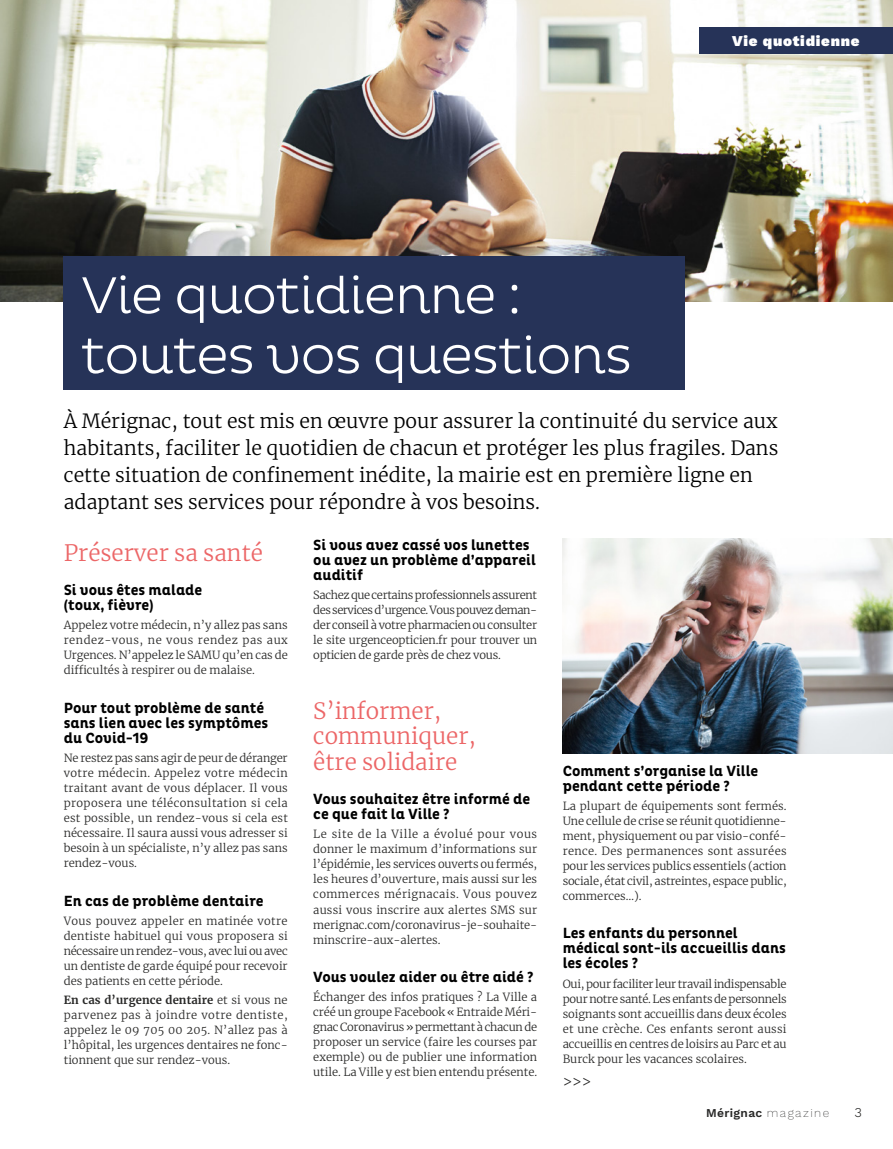
<style>
.page{position:relative;width:893px;height:1149px;background:#fff}
.page>*{position:absolute;margin:0;border:0;box-sizing:border-box;transform-origin:0 0}
.Titre_article{font:300 52.5px/60px "Pluto";letter-spacing:-.02em;color:#fff}
.Titre_2{font:300 22.5px/25.5px "Merriweather";color:#ec6667}
.Chapo{font:300 19.5px/27px "Merriweather";color:#000}
.Inter{font:700 15px/15px "Pluto Cond";color:#000}
.t1{font:900 15px "Work Sans";letter-spacing:.05em;color:#fff}
.Txt_Courant{font:300 14.25px "Merriweather";color:#282827}
.t2{font:300 13.5px "Work Sans";color:#282827}
.t3{font:600 12px "Work Sans";letter-spacing:.03em;color:#282827}
.Txt_Courant-2{font:300 11.25px/15px "Merriweather";color:#282827;text-align:justify}
.s1{font-weight:700}
.s2{font-weight:100}
</style>
<div class="page">
<img style="left:0;top:0;width:893px;height:302px">
<div style="left:699px;top:27px;width:194px;height:27px;background:#263358"></div>
<div style="left:64px;top:256px;width:621px;height:134px;background:#263358"></div>
<img style="left:563px;top:538px;width:330px;height:215px">
<p class="Titre_article" style="left:81px;top:265px;width:553px">Vie quotidienne : toutes vos questions</p>
<h3 class="t1" style="left:732px;top:32px;width:129px">Vie quotidienne</h3>
<p class="Chapo" style="left:64px;top:406px;width:716px">À Mérignac, tout est mis en œuvre pour assurer la continuité du service aux habitants, faciliter le quotidien de chacun et protéger les plus fragiles. Dans cette situation de confinement inédite, la mairie est en première ligne en adaptant ses services pour répondre à vos besoins.</p>
<p class="Titre_2" style="left:64px;top:539px;width:201px">Préserver sa santé</p>
<p class="Inter" style="left:64px;top:582px;width:140px">Si vous êtes malade (toux, fièvre)</p>
<p class="Txt_Courant-2" style="left:64px;top:617px;width:226px">Appelez votre médecin, n’y allez pas sans rendez-vous, ne vous rendez pas aux Urgences. N’appelez le SAMU qu’en cas de difficultés à respirer ou de malaise.</p>
<p class="Inter" style="left:64px;top:700px;width:206px">Pour tout problème de santé sans lien avec les symptômes du Covid-19</p>
<p class="Txt_Courant-2" style="left:64px;top:750px;width:226px">Ne restez pas sans agir de peur de déranger votre médecin. Appelez votre médecin traitant avant de vous déplacer. Il vous proposera une téléconsultation si cela est possible, un rendez-vous si cela est nécessaire. Il saura aussi vous adresser si besoin à un spécialiste, n’y allez pas sans rendez-vous.</p>
<p class="Inter" style="left:64px;top:893px;width:201px">En cas de problème dentaire</p>
<p class="Txt_Courant-2" style="left:64px;top:912px;width:225px">Vous pouvez appeler en matinée votre dentiste habituel qui vous proposera si nécessaire un rendez-vous, avec lui ou avec un dentiste de garde équipé pour recevoir des patients en cette période.</p>
<p class="Txt_Courant-2" style="left:64px;top:991px;width:225px"><span class="s1">En cas d’urgence dentaire</span> et si vous ne parvenez pas à joindre votre dentiste, appelez le 09 705 00 205. N’allez pas à l’hôpital, les urgences dentaires ne fonc&shy;tionnent que sur rendez-vous.</p>
<p class="Inter" style="left:313px;top:537px;width:224px">Si vous avez cassé vos lunettes ou avez un problème d’appareil auditif</p>
<p class="Txt_Courant-2" style="left:313px;top:587px;width:226px">Sachez que certains professionnels assurent des services d’urgence. Vous pouvez deman&shy;der conseil à votre pharmacien ou consulter le site urgenceopticien.fr pour trouver un opticien de garde près de chez vous.</p>
<p class="Titre_2" style="left:313px;top:697px;width:164px">S’informer, communiquer, être solidaire</p>
<p class="Inter" style="left:313px;top:791px;width:218px">Vous souhaitez être informé de ce que fait la Ville ?</p>
<p class="Txt_Courant-2" style="left:313px;top:826px;width:226px">Le site de la Ville a évolué pour vous donner le maximum d’informations sur l’épidémie, les services ouverts ou fermés, les heures d’ouverture, mais aussi sur les commerces mérignacais. Vous pouvez aussi vous inscrire aux alertes SMS sur merignac.com/coronavirus-je-souhaite&shy;minscrire-aux-alertes.</p>
<p class="Inter" style="left:313px;top:969px;width:222px">Vous voulez aider ou être aidé ?</p>
<p class="Txt_Courant-2" style="left:313px;top:988px;width:225px">Échanger des infos pratiques ? La Ville a créé un groupe Facebook « Entraide Méri&shy;gnac Coronavirus » permettant à chacun de proposer un service (faire les courses par exemple) ou de publier une information utile. La Ville y est bien entendu présente.</p>
<p class="Inter" style="left:563px;top:763px;width:197px">Comment s’organise la Ville pendant cette période ?</p>
<p class="Txt_Courant-2" style="left:563px;top:797px;width:226px">La plupart de équipements sont fermés.<br>Une cellule de crise se réunit quotidienne&shy;ment, physiquement ou par visio-confé&shy;rence. Des permanences sont assurées pour les services publics essentiels (action sociale, état civil, astreintes, espace public, commerces…).</p>
<p class="Inter" style="left:563px;top:925px;width:225px">Les enfants du personnel médical sont-ils accueillis dans les écoles ?</p>
<p class="Txt_Courant-2" style="left:563px;top:975px;width:226px">Oui, pour faciliter leur travail indispensable pour notre santé. Les enfants de personnels soignants sont accueillis dans deux écoles et une crèche. Ces enfants seront aussi accueillis en centres de loisirs au Parc et au Burck pour les vacances scolaires.</p>
<p class="Txt_Courant" style="left:563px;top:1070px;width:30px">&gt;&gt;&gt;</p>
<p class="t3" style="left:706px;top:1105px;width:125px">Mérignac <span class="s2">magazine</span></p>
<p class="t2" style="left:854px;top:1103px;width:9px">3</p>
</div>
